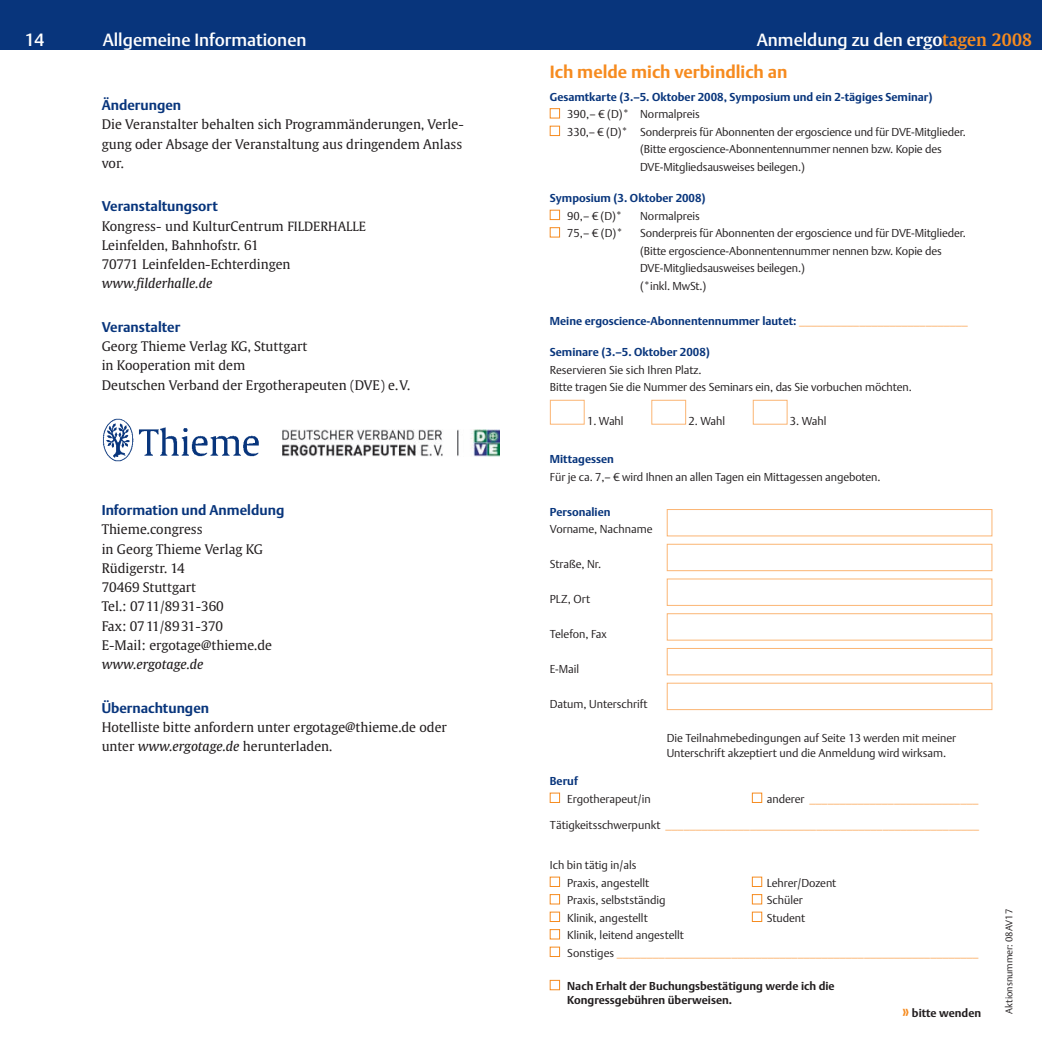
<style>
.page{position:relative;width:1042px;height:1042px;background:#fff}
.page>*{position:absolute;margin:0;border:0;box-sizing:border-box;transform-origin:0 0}
.t1{font:17.5px "Thieme Argo Three 04";color:#fff}
.t2{font:700 17.5px "Thieme Argo One 04";color:#f68b1f}
.t3{font:700 14px "Thieme Argo One 04";color:#08357c}
.t4{font:13.12px/19.2px "Thieme Gulliver 04";color:#231f20}
.t5{font:italic 13.12px "Thieme Gulliver 04";color:#231f20}
.t6{font:11.38px/17.5px "Thieme Argo One 04";letter-spacing:-.01em;color:#231f20}
.t7{font:700 11.38px "Thieme Argo One 04";color:#08357c}
.t8{font:11.38px/17.5px "Thieme Argo One 04";color:#fbb573}
.t9{font:700 11.38px/14px "Thieme Argo One 04";color:#231f20}
.t10{font:9.62px "Thieme Argo One 04";color:#231f20}
.s1{font-size:12.6px}
.s2{font-style:italic}
.s3{font-family:"Thieme Gulliver 04";font-weight:600;font-size:17.15px}
.s4{font-family:"Thieme Gulliver 04";font-weight:600;font-size:17.15px;color:#f68b1f}
.s5{font-weight:400;color:#fbb573}
.s6{color:#231f20}
.s7{font-size:17.5px;color:#f68b1f}
</style>
<div class="page">
<div style="left:0;top:0;width:521px;height:50px;background:#08357c"></div>
<img style="left:103px;top:418px;width:156px;height:44px">
<img style="left:282px;top:429px;width:217px;height:28px">
<div style="left:550px;top:108px;width:10px;height:10px;border:1px solid #f68b1f"></div>
<div style="left:550px;top:126px;width:10px;height:10px;border:1px solid #f68b1f"></div>
<div style="left:550px;top:210px;width:10px;height:10px;border:1px solid #f68b1f"></div>
<div style="left:550px;top:227px;width:10px;height:10px;border:1px solid #f68b1f"></div>
<div style="left:550px;top:400px;width:35px;height:25px;border:1px solid #fbb573"></div>
<div style="left:651px;top:400px;width:35px;height:25px;border:1px solid #fbb573"></div>
<div style="left:753px;top:400px;width:34px;height:25px;border:1px solid #fbb573"></div>
<div style="left:550px;top:793px;width:10px;height:10px;border:1px solid #f68b1f"></div>
<div style="left:752px;top:793px;width:10px;height:10px;border:1px solid #f68b1f"></div>
<div style="left:550px;top:877px;width:10px;height:10px;border:1px solid #f68b1f"></div>
<div style="left:752px;top:877px;width:10px;height:10px;border:1px solid #f68b1f"></div>
<div style="left:550px;top:894px;width:10px;height:10px;border:1px solid #f68b1f"></div>
<div style="left:752px;top:894px;width:10px;height:10px;border:1px solid #f68b1f"></div>
<div style="left:550px;top:912px;width:10px;height:10px;border:1px solid #f68b1f"></div>
<div style="left:752px;top:912px;width:10px;height:10px;border:1px solid #f68b1f"></div>
<div style="left:550px;top:929px;width:10px;height:10px;border:1px solid #f68b1f"></div>
<div style="left:550px;top:947px;width:10px;height:10px;border:1px solid #f68b1f"></div>
<div style="left:550px;top:980px;width:10px;height:10px;border:1px solid #f68b1f"></div>
<div style="left:521px;top:0;width:521px;height:50px;background:#08357c"></div>
<div style="left:667px;top:509px;width:325px;height:27px;border:1px solid #fbb573"></div>
<div style="left:667px;top:544px;width:325px;height:27px;border:1px solid #fbb573"></div>
<div style="left:667px;top:578px;width:325px;height:28px;border:1px solid #fbb573"></div>
<div style="left:667px;top:613px;width:325px;height:27px;border:1px solid #fbb573"></div>
<div style="left:667px;top:648px;width:325px;height:27px;border:1px solid #fbb573"></div>
<div style="left:667px;top:683px;width:325px;height:27px;border:1px solid #fbb573"></div>
<h1 class="t1" style="left:25px;top:29px;width:21px">14</h1>
<h1 class="t1" style="left:103px;top:29px;width:205px">Allgemeine Informationen</h1>
<p class="t3" style="left:102px;top:97px;width:81px">Änderungen</p>
<p class="t4" style="left:102px;top:115px;width:363px;text-align:justify">Die Veranstalter behalten sich Programmänderungen, Verle&shy;gung oder Absage der Veranstaltung aus dringendem Anlass vor.</p>
<p class="t3" style="left:102px;top:198px;width:118px">Veranstaltungsort</p>
<p class="t4" style="left:102px;top:216px;width:266px">Kongress- und KulturCentrum <span class="s1">FILDERHALLE<br></span>Leinfelden, Bahnhofstr. 61<br>70771 Leinfelden-Echterdingen</p>
<p class="t5" style="left:102px;top:275px;width:112px">www.filderhalle.de</p>
<p class="t3" style="left:102px;top:318px;width:80px">Veranstalter</p>
<p class="t4" style="left:102px;top:337px;width:310px">Georg Thieme Verlag KG, Stuttgart<br>in Kooperation mit dem<br>Deutschen Verband der Ergotherapeuten (DVE) e.V.</p>
<p class="t3" style="left:102px;top:502px;width:184px">Information und Anmeldung</p>
<p class="t4" style="left:102px;top:520px;width:172px">Thieme.congress<br>in Georg Thieme Verlag KG<br>Rüdigerstr. 14<br>70469 Stuttgart<br>Tel.: 0711/8931-360<br>Fax: 0711/8931-370<br>E-Mail: ergotage@thieme.de</p>
<p class="t5" style="left:102px;top:656px;width:103px">www.ergotage.de</p>
<p class="t3" style="left:102px;top:699px;width:109px">Übernachtungen</p>
<p class="t4" style="left:102px;top:717px;width:347px">Hotelliste bitte anfordern unter ergotage@thieme.de oder unter <span class="s2">www.ergotage.de</span> herunterladen.</p>
<h1 class="t1" style="left:757px;top:29px;width:277px">Anmeldung zu den <span class="s3">ergo</span><span class="s4">tagen 2008</span></h1>
<h1 class="t2" style="left:550px;top:61px;width:239px">Ich melde mich verbindlich an</h1>
<p class="t7" style="left:550px;top:90px;width:384px">Gesamtkarte (3.–5. Oktober 2008, Symposium und ein 2-tägiges Seminar)</p>
<p class="t6" style="left:567px;top:105px;width:134px">390,– € (D)* Normalpreis</p>
<p class="t6" style="left:567px;top:123px;width:400px">330,-– € (D)* Sonderpreis für Abonnenten der ergoscience und für DVE-Mitglieder.</p>
<p class="t6" style="left:640px;top:140px;width:303px">(Bitte ergoscience-Abo-nnen-tennummer nennen bzw. Kopie des</p>
<p class="t6" style="left:640px;top:158px;width:166px">DVE-Mitglieds-ausweises beilegen.)</p>
<p class="t7" style="left:550px;top:192px;width:157px">Symposium (3. Oktober 2008)</p>
<p class="t6" style="left:567px;top:207px;width:56px">90,– € (D)*</p>
<p class="t6" style="left:640px;top:207px;width:61px">Normalpreis</p>
<p class="t6" style="left:567px;top:224px;width:57px">75,-– € (D)*</p>
<p class="t6" style="left:640px;top:224px;width:327px">Sonderpreis für Abonnenten der ergoscience und für DVE-Mitglieder. (Bitte ergoscience-Abo-nnen-tennummer nennen bzw. Kopie des DVE-Mitglieds-ausweises beilegen.)<br>(*inkl. MwSt.)</p>
<p class="t7" style="left:550px;top:314px;width:419px">Meine ergoscience-Abonnentennummer lautet: <span class="s5">____________________________</span></p>
<p class="t7" style="left:550px;top:345px;width:162px">Seminare (3.–5. Oktober 2008)</p>
<p class="t6" style="left:550px;top:361px;width:363px">Reservieren Sie sich Ihren Platz.<br>Bitte tragen Sie die Nummer des Seminars ein, das Sie vorbuchen möchten.</p>
<p class="t6" style="left:587px;top:412px;width:38px">1. Wahl</p>
<p class="t6" style="left:688px;top:412px;width:38px">2. Wahl</p>
<p class="t6" style="left:790px;top:412px;width:38px">3. Wahl</p>
<p class="t7" style="left:550px;top:452px;width:65px">Mittagessen</p>
<p class="t6" style="left:550px;top:468px;width:332px">Für je ca. 7,– € wird Ihnen an allen Tagen ein Mittagessen angeboten.</p>
<p class="t7" style="left:550px;top:505px;width:62px">Personalien</p>
<p class="t6" style="left:550px;top:520px;width:104px">Vorname, Nachname</p>
<p class="t6" style="left:550px;top:555px;width:53px">Straße, Nr.</p>
<p class="t6" style="left:550px;top:590px;width:42px">PLZ, Ort</p>
<p class="t6" style="left:550px;top:625px;width:58px">Telefon, Fax</p>
<p class="t6" style="left:550px;top:660px;width:31px">E-Mail</p>
<p class="t6" style="left:550px;top:695px;width:99px">Datum, Unterschrift</p>
<p class="t6" style="left:667px;top:731px;width:291px;line-height:14.9px">Die Teilnahmebedingungen auf Seite 13 werden mit meiner<br>Unterschrift akzeptiert und die Anmeldung wird wirksam.</p>
<p class="t7" style="left:550px;top:774px;width:30px">Beruf</p>
<p class="t6" style="left:567px;top:790px;width:85px">Ergotherapeut/in</p>
<p class="t8" style="left:767px;top:790px;width:213px"><span class="s6">anderer</span> ____________________________</p>
<p class="t8" style="left:550px;top:816px;width:431px"><span class="s6">Tätigkeitsschwerpunkt</span> ____________________________________________________</p>
<p class="t6" style="left:567px;top:856px;width:84px;text-indent:-17px">Ich bin tätig in/als<br>Praxis, angestellt</p>
<p class="t6" style="left:767px;top:874px;width:71px">Lehrer/Dozent</p>
<p class="t6" style="left:567px;top:891px;width:100px">Praxis, selbstständig</p>
<p class="t6" style="left:767px;top:891px;width:38px">Schüler</p>
<p class="t6" style="left:567px;top:909px;width:82px">Klinik, angestellt</p>
<p class="t6" style="left:767px;top:909px;width:40px">Student</p>
<p class="t8" style="left:567px;top:926px;width:413px"><span class="s6">Klinik, leitend angestellt<br>Sonstiges</span> ____________________________________________________________</p>
<p class="t9" style="left:567px;top:979px;width:269px">Nach Erhalt der Buchungsbestätigung werde ich die<br>Kongressgebühren überweisen.</p>
<p class="t9" style="left:902px;top:1006px;width:81px"><span class="s7">»</span> bitte wenden</p>
<p class="t10" style="left:1003px;top:1013px;width:106px;rotate:-90deg">Aktionsnummer: 08AV17</p>
</div>
